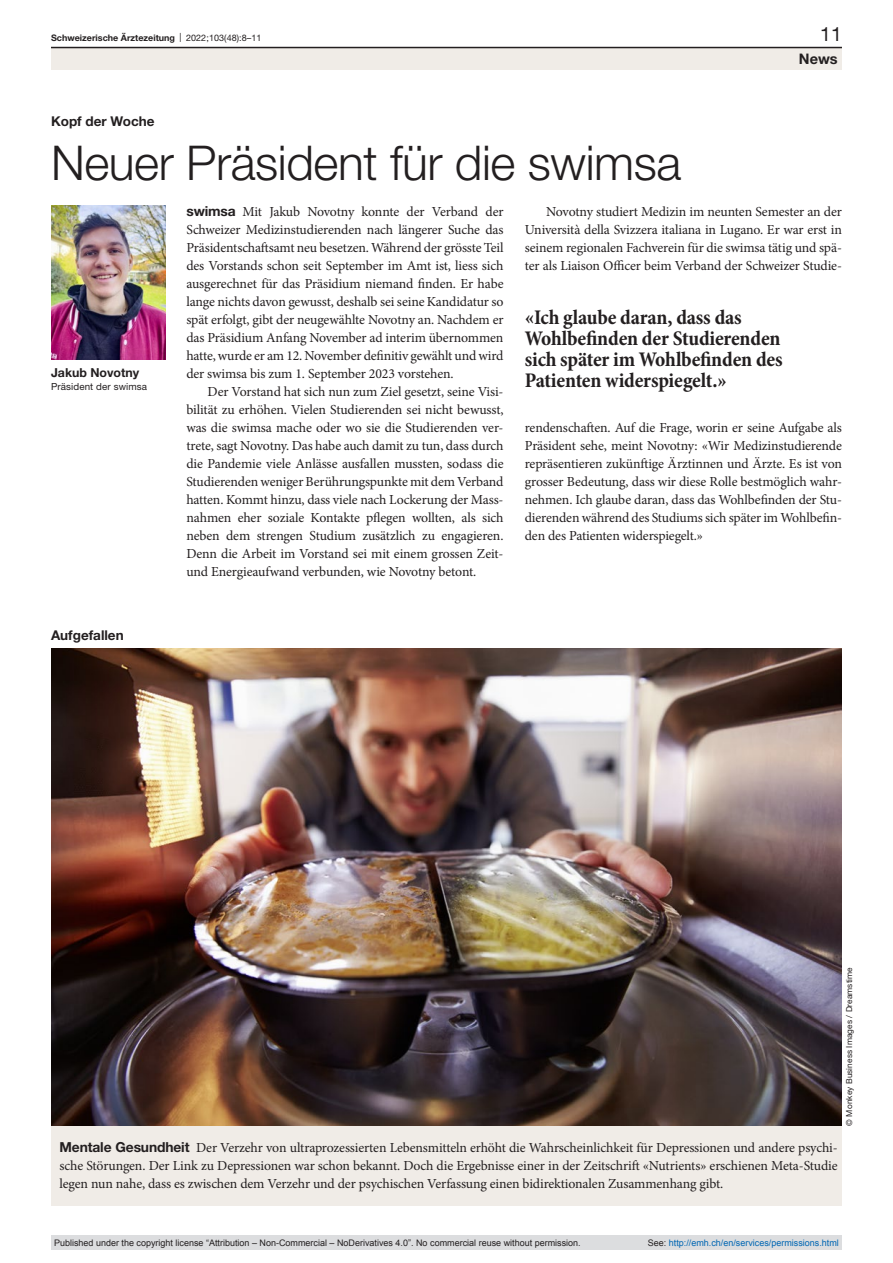
<style>
.page{position:relative;width:893px;height:1263px;background:#fff}
.page>*{position:absolute;margin:0;border:0;box-sizing:border-box;transform-origin:0 0}
.article-title-L32{font:300 48px "Helvetica Neue LT Pro";letter-spacing:-.01em;color:#231f20}
.quote{font:700 condensed 21px/21px "Minion Pro";letter-spacing:-.01em;color:#231f20}
.t1{font:19.5px "Helvetica Neue LT Pro";color:#231f20}
.t2{font:700 14.55px "Helvetica Neue LT Pro";color:#231f20}
.paragraph-indent{font:13.8px/18px "Minion Pro";letter-spacing:-.01em;color:#231f20;text-align:justify}
.paragraph{font:13.8px/18px "Minion Pro";letter-spacing:-.01em;color:#231f20;text-align:justify}
.pre-heading{font:700 13.5px "Helvetica Neue LT Pro";color:#231f20}
.authors{font:700 12.3px "Helvetica Neue LT Pro";color:#231f20}
.affiliations{font:9.75px "Helvetica Neue LT Pro";letter-spacing:.01em;color:#231f20}
.t3{font:9px "Arial";color:#231f20}
.t4{font:9px "Arial";color:#0066b3}
.t5{font:700 9px "Helvetica Neue LT Pro";color:#231f20}
.paragraph-2{font:8.25px "Helvetica Neue LT Pro";letter-spacing:.01em;color:#231f20}
.s1{font-weight:400}
.s2{font-family:"Helvetica Neue LT Pro";font-weight:700}
.s3{color:#231f20}
</style>
<div class="page">
<img style="left:51px;top:205px;width:114px;height:154px">
<div style="left:51px;top:1125px;width:791px;height:81px;background:#f0ece7"></div>
<img style="left:51px;top:648px;width:791px;height:477px">
<div style="left:51px;top:48px;width:791px;height:22px;background:#f0ece7"></div>
<hr style="left:51px;top:47px;width:791px;height:1px;background:#231f20">
<div style="left:51px;top:1235px;width:791px;height:15px;background:#dcdddf"></div>
<p class="t5" style="left:51px;top:32px;width:212px">Schweizerische Ärztezeitung <span class="s1">| 2022;103(48):8–11</span></p>
<h3 class="t1" style="left:820px;top:22px;width:23px">11</h3>
<p class="pre-heading" style="left:51px;top:112px;width:105px">Kopf der Woche</p>
<p class="article-title-L32" style="left:51px;top:134px;width:632px">Neuer Präsident für die swimsa</p>
<p class="t2" style="left:799px;top:49px;width:40px">News</p>
<p class="authors" style="left:51px;top:364px;width:90px">Jakub Novotny</p>
<p class="affiliations" style="left:51px;top:381px;width:98px">Präsident der swimsa</p>
<p class="pre-heading" style="left:51px;top:626px;width:74px">Aufgefallen</p>
<p class="paragraph" style="left:186px;top:203px;width:319px"><span class="s2">swimsa</span> Mit Jakub Novotny konnte der Verband der Schweizer Medizinstudierenden nach längerer Suche das Präsidentschaftsamt neu besetzen. Während der grösste Teil des Vorstands schon seit September im Amt ist, liess sich ausgerechnet für das Präsidium niemand finden. Er habe lange nichts davon gewusst, deshalb sei seine Kandidatur so spät erfolgt, gibt der neugewählte Novotny an. Nachdem er das Präsidium Anfang November ad interim übernommen hatte, wurde er am 12. November definitiv gewählt und wird der swimsa bis zum 1. September 2023 vorstehen.</p>
<p class="paragraph-indent" style="left:186px;top:383px;width:319px;text-indent:21px">Der Vorstand hat sich nun zum Ziel gesetzt, seine Visi&shy;bilität zu erhöhen. Vielen Studierenden sei nicht bewusst, was die swimsa mache oder wo sie die Studierenden ver&shy;trete, sagt Novotny. Das habe auch damit zu tun, dass durch die Pandemie viele Anlässe ausfallen mussten, sodass die Studierenden weniger Berührungspunkte mit dem Verband hatten. Kommt hinzu, dass viele nach Lockerung der Mass&shy;nahmen eher soziale Kontakte pflegen wollten, als sich neben dem strengen Studium zusätzlich zu engagieren.<br>Denn die Arbeit im Vorstand sei mit einem grossen Zeit&shy;und Energieaufwand verbunden, wie Novotny betont.</p>
<p class="paragraph-indent" style="left:525px;top:203px;width:319px;text-indent:21px">Novotny studiert Medizin im neunten Semester an der Università della Svizzera italiana in Lugano. Er war erst in seinem regionalen Fachverein für die swimsa tätig und spä&shy;ter als Liaison Officer beim Verband der Schweizer Studie-</p>
<p class="quote" style="left:525px;top:308px;width:260px">«Ich glaube daran, dass das<br>Wohlbefinden der Studierenden sich später im Wohlbefinden des<br>Patienten widerspiegelt.»</p>
<p class="paragraph-indent" style="left:525px;top:419px;width:319px">rendenschaften. Auf die Frage, worin er seine Aufgabe als Präsident sehe, meint Novotny: «Wir Medizinstudierende repräsentieren zukünftige Ärztinnen und Ärzte. Es ist von grosser Bedeutung, dass wir diese Rolle bestmöglich wahr&shy;nehmen. Ich glaube daran, dass das Wohlbefinden der Stu&shy;dierenden während des Studiums sich später im Wohlbefin&shy;den des Patienten widerspiegelt.»</p>
<p class="paragraph-2" style="left:844px;top:1125px;width:160px;rotate:-90deg">© Monkey Business Images / Dreamstime</p>
<p class="paragraph" style="left:60px;top:1139px;width:780px"><span class="s2">Mentale Gesundheit</span> Der Verzehr von ultraprozessierten Lebensmitteln erhöht die Wahrscheinlichkeit für Depressionen und andere psychi&shy;sche Störungen. Der Link zu Depressionen war schon bekannt. Doch die Ergebnisse einer in der Zeitschrift «Nutrients» erschienen Meta-Studie legen nun nahe, dass es zwischen dem Verzehr und der psychischen Verfassung einen bidirektionalen Zusammenhang gibt.</p>
<p class="t3" style="left:54px;top:1237px;width:528px">Published under the copyright license “Attribution – Non-Commercial – NoDerivatives 4.0”. No commercial reuse without permission.</p>
<p class="t4" style="left:648px;top:1237px;width:193px"><span class="s3">See:</span> http://emh.ch/en/services/permissions.html</p>
</div>
